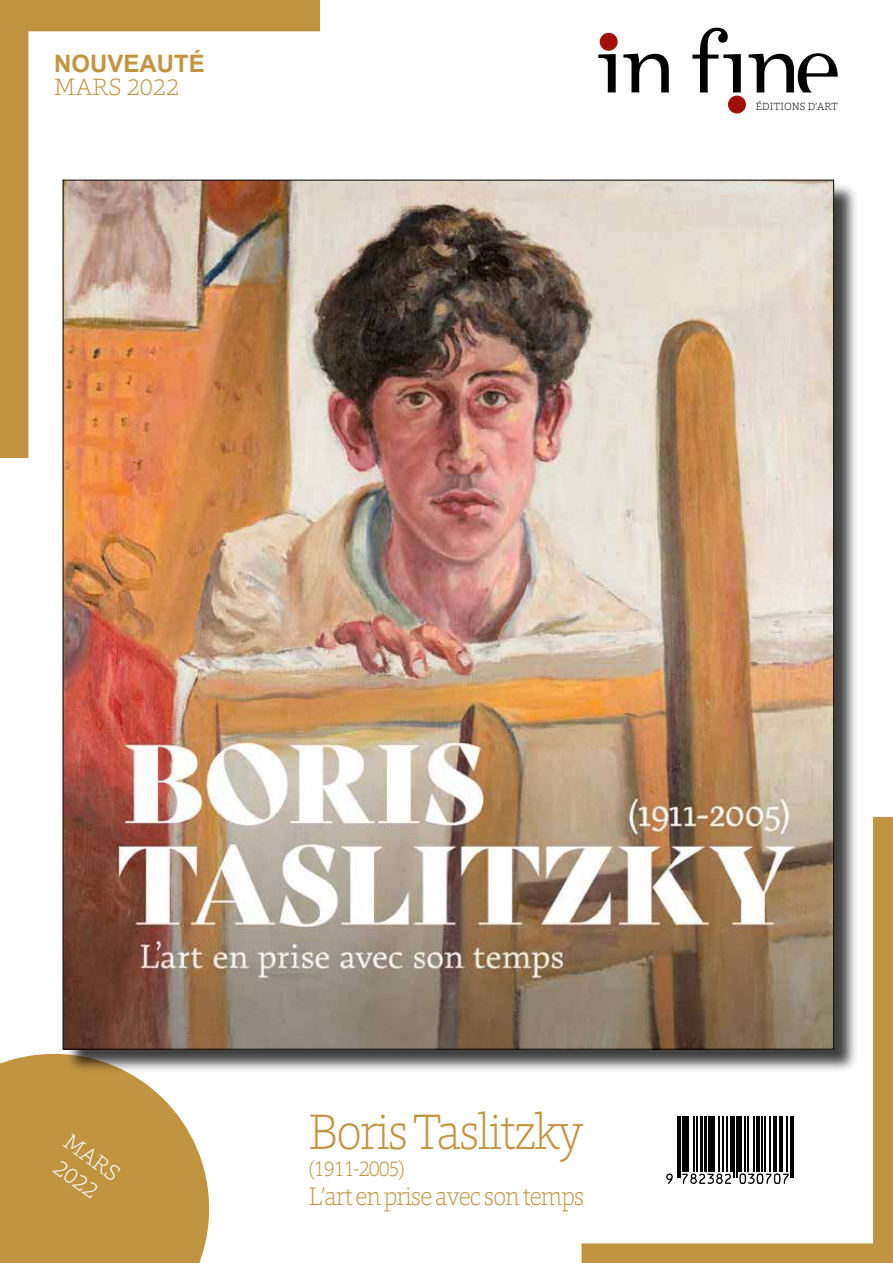
<style>
.page{position:relative;width:893px;height:1263px;background:#fff}
.page>*{position:absolute;margin:0;border:0;box-sizing:border-box;transform-origin:0 0}
.t1{font:200 50.85px "Foro";letter-spacing:-.05em;color:#c19442;scale:.91 1}
.t2{font:200 25.8px "Foro";letter-spacing:-.05em;color:#c19442;scale:.91 1}
.t3{font:700 24px "Arial";color:#c19442}
.t4{font:200 24px "Foro";letter-spacing:.005em;color:#c19442}
.t5{font:200 22.5px/27px "Foro";color:#fff}
.t6{font:200 22.2px "Foro";letter-spacing:-.05em;color:#c19442;scale:.91 1}
.t7{font:200 10.65px "Foro";color:#000}
</style>
<div class="page">
<svg style="left:0;top:1054px;width:209px;height:209px;background:#c69c51"></svg>
<svg style="left:598px;top:28px;width:240px;height:64px"></svg>
<div style="left:600px;top:34px;width:17px;height:16px;background:#a11007;border-radius:50%"></div>
<div style="left:600px;top:33px;width:18px;height:18px;border:2px solid #a11007;border-radius:50%"></div>
<div style="left:729px;top:96px;width:16px;height:17px;background:#a11007;border-radius:50%"></div>
<div style="left:728px;top:96px;width:18px;height:18px;border:2px solid #a11007;border-radius:50%"></div>
<svg style="left:0;top:0;width:320px;height:458px"></svg>
<div style="left:65px;top:183px;width:793px;height:890px;background:#000;opacity:.75"></div>
<img style="left:65px;top:182px;width:767px;height:865px">
<svg style="left:581px;top:817px;width:312px;height:446px"></svg>
<hr style="left:781px;top:1116px;width:2px;height:56px;background:#000">
<hr style="left:786px;top:1116px;width:2px;height:56px;background:#000">
<hr style="left:790px;top:1116px;width:1px;height:62px;background:#000">
<hr style="left:793px;top:1116px;width:1px;height:62px;background:#000">
<p class="t3" style="left:54px;top:47px;width:152px">NOUVEAUTÉ</p>
<p class="t4" style="left:54px;top:72px;width:126px">MARS 2022</p>
<p class="t7" style="left:756px;top:100px;width:84px">ÉDITIONS D’ART</p>
<p class="t5" style="left:75px;top:1127px;width:64px;rotate:36deg">MARS<br>2022</p>
<h1 class="t1" style="left:309px;top:1099px;width:303px">Boris Taslitzky</h1>
<p class="t6" style="left:309px;top:1154px;width:107px">(1911-2005)</p>
<p class="t2" style="left:309px;top:1180px;width:304px">L’art en prise avec son temps</p>
</div>
